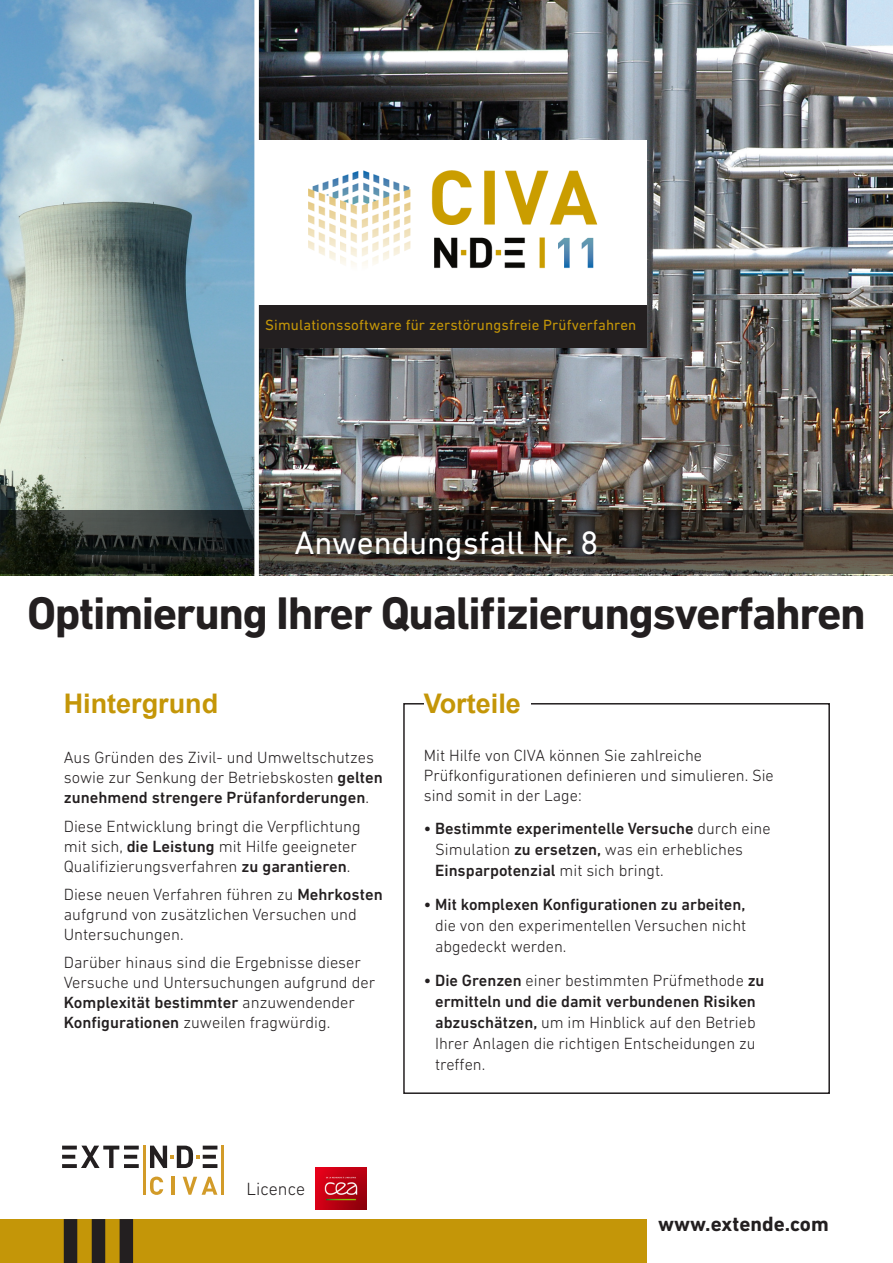
<style>
.page{position:relative;width:893px;height:1263px;background:#fff}
.page>*{position:absolute;margin:0;border:0;box-sizing:border-box;transform-origin:0 0}
.t1{font:700 46.5px "DIN Next LT Pro";letter-spacing:-.03em;color:#231f20}
.t2{font:33px "DIN Next LT Pro";color:#fff}
.t3{font:700 27px "Arial";color:#c49608}
.t4{font:700 21px "DIN Next LT Pro";color:#231f20}
.t5{font:300 18px "DIN Next LT Pro";color:#231f20}
.t6{font:300 16.5px/20px "DIN Next LT Pro";color:#231f20}
.t7{font:500 16.5px/21px "DIN Next LT Pro";color:#231f20}
.t8{font:15px "DIN Next LT Pro";letter-spacing:.01em;color:#c49608}
.s1{font-weight:500}
.s2{font-weight:300}
</style>
<div class="page">
<img style="left:0;top:0;width:893px;height:575px">
<div style="left:403px;top:703px;width:427px;height:391px;border:2px solid #231f20"></div>
<svg style="left:0;top:510px;width:893px;height:64px;background:#33312b"></svg>
<div style="left:255px;top:140px;width:391px;height:165px;background:#fff"></div>
<div style="left:255px;top:305px;width:391px;height:43px;background:#231f20"></div>
<div style="left:254px;top:0;width:5px;height:595px;background:#fff"></div>
<svg style="left:150px;top:1176px;width:13px;height:19px"></svg>
<hr style="left:172px;top:1177px;width:3px;height:18px;background:#d29b29">
<svg style="left:183px;top:1177px;width:34px;height:18px"></svg>
<svg style="left:203px;top:1145px;width:14px;height:4px"></svg>
<svg style="left:203px;top:1155px;width:13px;height:4px"></svg>
<svg style="left:203px;top:1164px;width:14px;height:4px"></svg>
<svg style="left:62px;top:1145px;width:15px;height:4px"></svg>
<svg style="left:62px;top:1155px;width:13px;height:4px"></svg>
<svg style="left:62px;top:1164px;width:15px;height:4px"></svg>
<svg style="left:81px;top:1145px;width:38px;height:23px"></svg>
<svg style="left:124px;top:1145px;width:15px;height:4px"></svg>
<svg style="left:124px;top:1155px;width:13px;height:4px"></svg>
<svg style="left:124px;top:1164px;width:15px;height:4px"></svg>
<hr style="left:143px;top:1145px;width:2px;height:50px;background:#d29b29">
<hr style="left:222px;top:1145px;width:2px;height:50px;background:#d29b29">
<svg style="left:150px;top:1145px;width:50px;height:23px"></svg>
<div style="left:0;top:1219px;width:646px;height:44px;background:#c49608"></div>
<div style="left:64px;top:1219px;width:13px;height:44px;background:#231f20"></div>
<div style="left:92px;top:1219px;width:13px;height:44px;background:#231f20"></div>
<div style="left:120px;top:1219px;width:13px;height:44px;background:#231f20"></div>
<div style="left:424px;top:693px;width:106px;height:26px;background:#fff"></div>
<img style="left:315px;top:1167px;width:51px;height:42px">
<img style="left:308px;top:170px;width:290px;height:99px">
<p class="t8" style="left:265px;top:316px;width:373px">Simulationssoftware für zerstörungsfreie Prüfverfahren</p>
<p class="t2" style="left:295px;top:524px;width:305px">Anwendungsfall Nr. 8</p>
<p class="t1" style="left:27px;top:586px;width:840px">Optimierung Ihrer Qualifizierungsverfahren</p>
<p class="t3" style="left:64px;top:685px;width:156px">Hintergrund</p>
<p class="t6" style="left:64px;top:747px;width:320px">Aus Gründen des Zivil- und Umweltschutzes sowie zur Senkung der Betriebskosten <span class="s1">gelten zunehmend strengere Prüfanforderungen</span>.</p>
<p class="t6" style="left:64px;top:816px;width:298px">Diese Entwicklung bringt die Verpflichtung mit sich, <span class="s1">die Leistung</span> mit Hilfe geeigneter<br>Qualifizierungsverfahren <span class="s1">zu garantieren</span>.</p>
<p class="t6" style="left:64px;top:884px;width:320px">Diese neuen Verfahren führen zu <span class="s1">Mehrkosten </span>aufgrund von zusätzlichen Versuchen und<br>Untersuchungen.</p>
<p class="t6" style="left:64px;top:953px;width:313px">Darüber hinaus sind die Ergebnisse dieser Versuche und Untersuchungen aufgrund der <span class="s1">Komplexität bestimmter</span> anzuwendender <span class="s1">Konfigurationen</span> zuweilen fragwürdig.</p>
<p class="t3" style="left:424px;top:685px;width:99px">Vorteile</p>
<p class="t6" style="left:424px;top:745px;width:351px">Mit Hilfe von CIVA können Sie zahlreiche<br>Prüfkonfigurationen definieren und simulieren. Sie sind somit in der Lage:</p>
<p class="t7" style="left:435px;top:818px;width:337px;text-indent:-11px">• Bestimmte experimentelle Versuche <span class="s2">durch eine<br>Simulation</span> zu ersetzen, <span class="s2">was ein erhebliches<br></span>Einsparpotenzial <span class="s2">mit sich bringt.</span></p>
<p class="t6" style="left:435px;top:894px;width:313px;line-height:21px;text-align:justify;text-indent:-11px"><span class="s1">• Mit komplexen Konfigurationen zu arbeiten, </span>die von den experimentellen Versuchen nicht abgedeckt werden.</p>
<p class="t6" style="left:435px;top:970px;width:331px;line-height:21px;text-indent:-11px"><span class="s1">• Die Grenzen</span> einer bestimmten Prüfmethode <span class="s1">zu ermitteln und die damit verbundenen Risiken abzuschätzen,</span> um im Hinblick auf den Betrieb Ihrer Anlagen die richtigen Entscheidungen zu treffen.</p>
<p class="t5" style="left:247px;top:1178px;width:60px">Licence</p>
<p class="t4" style="left:658px;top:1211px;width:172px">www.extende.com</p>
</div>
